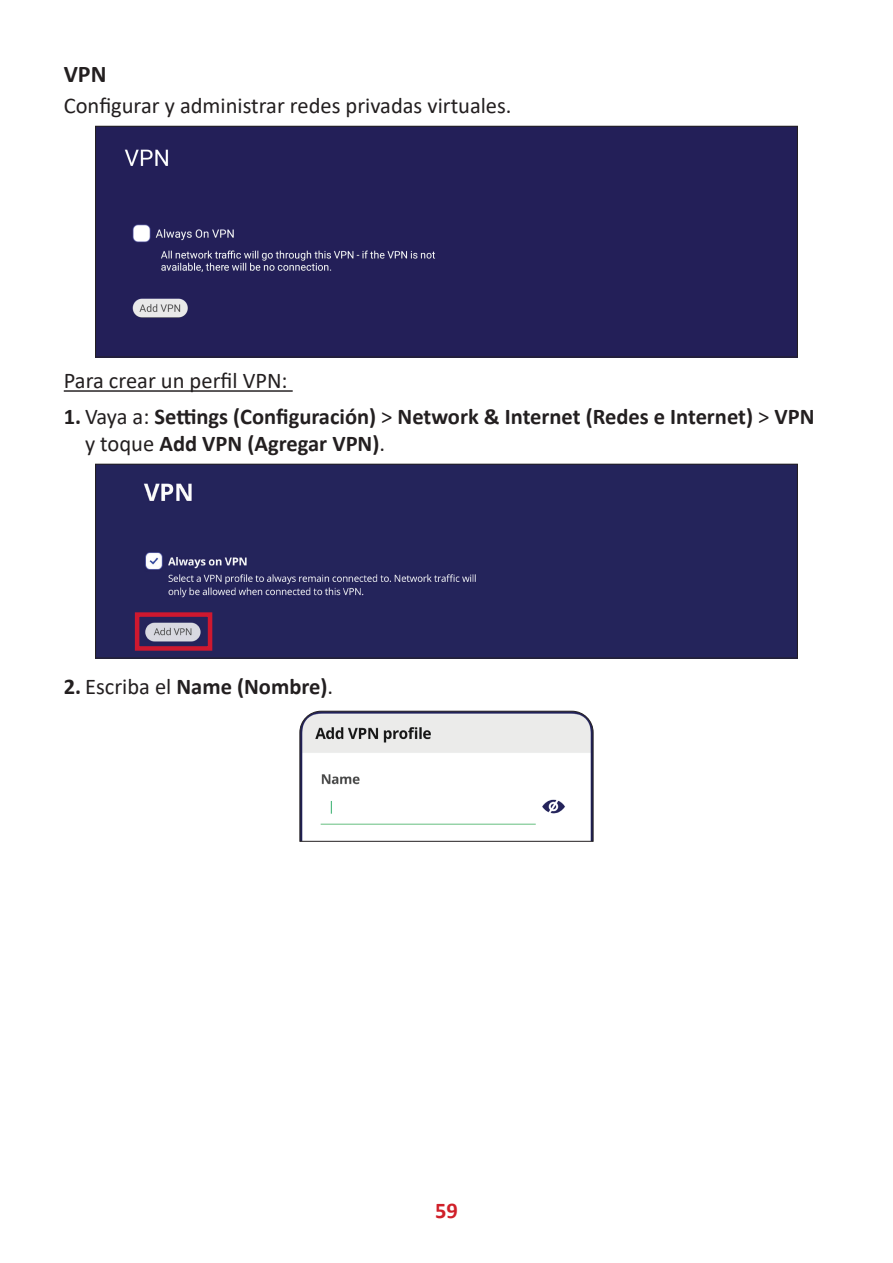
<style>
.page{position:relative;width:893px;height:1263px;background:#fff}
.page>*{position:absolute;margin:0;border:0;box-sizing:border-box;transform-origin:0 0}
.t1{font:700 24px "Calibri";color:#231f20}
.t2{font:700 22.5px/27px "Calibri";color:#231f20}
.t3{font:22.5px "Calibri";color:#231f20}
.t4{font:700 22.5px "Calibri";color:#d02029}
.s1{font-weight:400}
</style>
<div class="page">
<hr style="left:64px;top:390px;width:229px;height:2px;background:#231f20">
<div style="left:97px;top:128px;width:699px;height:227px;background:#231f58"></div>
<div style="left:95px;top:126px;width:703px;height:231px;border:1px solid #231f20"></div>
<div style="left:97px;top:466px;width:699px;height:190px;background:#24245b"></div>
<div style="left:95px;top:464px;width:703px;height:194px;border:1px solid #231f20"></div>
<div style="left:135px;top:612px;width:77px;height:39px;border:4px solid #ce182f"></div>
<svg style="left:299px;top:711px;width:294px;height:131px"></svg>
<p class="t1" style="left:64px;top:57px;width:44px">VPN</p>
<p class="t3" style="left:64px;top:90px;width:449px">Configurar y administrar redes privadas virtuales.</p>
<p class="t3" style="left:64px;top:365px;width:225px">Para crear un perfil VPN:</p>
<p class="t2" style="left:85px;top:403px;width:731px;text-indent:-21px">1. <span class="s1">Vaya a:</span> Settings (Configuración) <span class="s1">&gt;</span> Network &amp; Internet (Redes e Internet) <span class="s1">&gt;</span> VPN <span class="s1">y toque</span> Add VPN (Agregar VPN)<span class="s1">.</span></p>
<p class="t2" style="left:64px;top:672px;width:271px">2. <span class="s1">Escriba el</span> Name (Nombre)<span class="s1">.</span></p>
<p class="t4" style="left:435px;top:1194px;width:24px">59</p>
</div>
